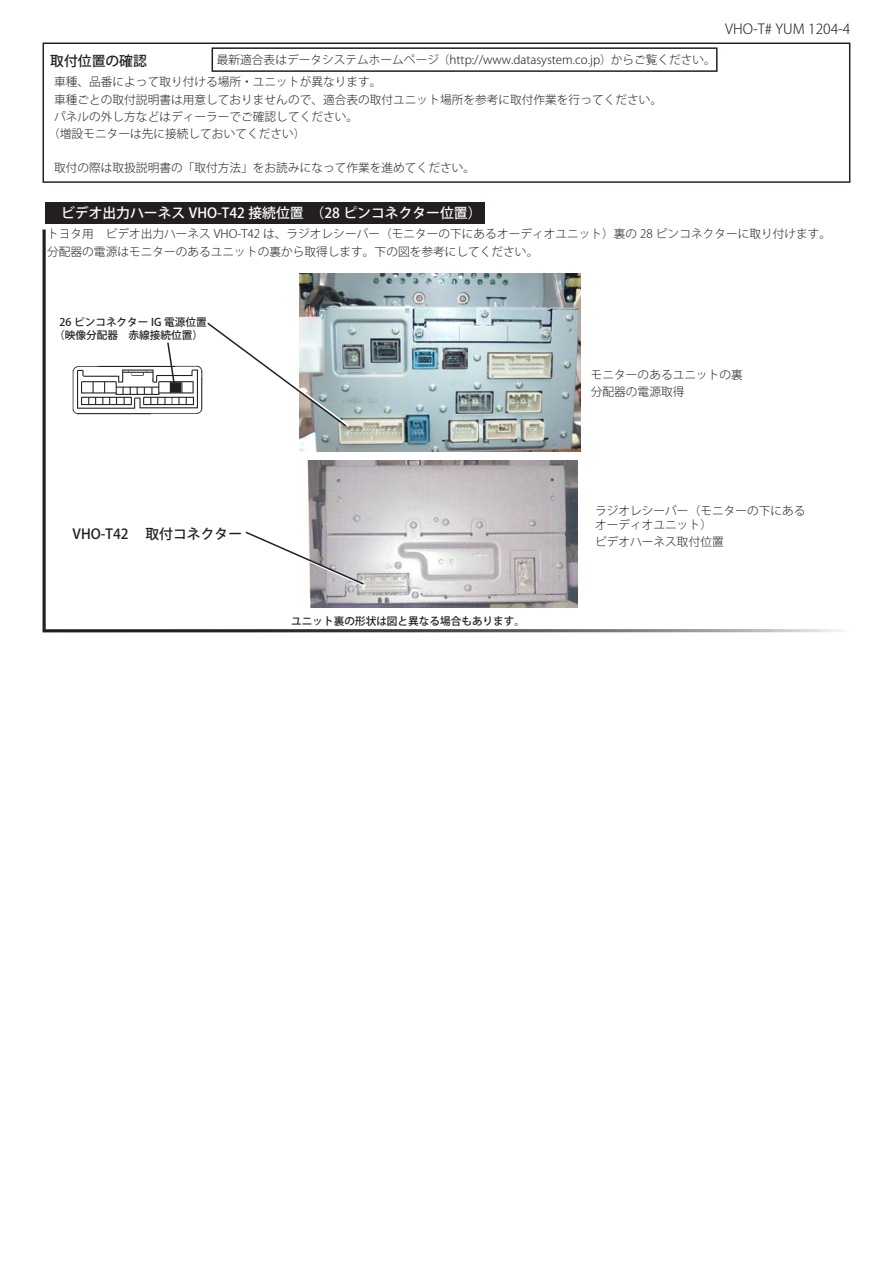
<style>
.page{position:relative;width:893px;height:1263px;background:#fff}
.page>*{position:absolute;margin:0;border:0;box-sizing:border-box;transform-origin:0 0}
.ノーマル{font:500 13.8px "Koz Go Pr 6 N";color:#fff}
.ノーマル-2{font:500 13.8px "Koz Go Pr 6 N";color:#231f20}
.t1{font:300 13.8px "Koz Go Pr 6 N";color:#231f20}
.ノーマル-3{font:300 11.7px/13.8px "Koz Go Pr 6 N";color:#231f20}
.t2{font:500 10.65px "Koz Go Pr 6 N";color:#231f20}
</style>
<div class="page">
<div style="left:46px;top:202px;width:439px;height:21px;background:#231f20"></div>
<hr style="left:43px;top:229px;width:3px;height:401px;background:#231f20">
<hr style="left:43px;top:629px;width:811px;height:3px;background:#fff">
<img style="left:307px;top:460px;width:270px;height:148px">
<div style="left:43px;top:43px;width:807px;height:140px;border:1px solid #231f20"></div>
<div style="left:212px;top:47px;width:506px;height:25px;border:2px solid #231f20"></div>
<img style="left:299px;top:273px;width:281px;height:178px">
<img style="left:72px;top:365px;width:131px;height:50px">
<div style="left:171px;top:383px;width:9px;height:9px;background:#231f20"></div>
<div style="left:170px;top:382px;width:11px;height:11px;border:2px solid #231f20"></div>
<svg style="left:166px;top:342px;width:11px;height:51px"></svg>
<svg style="left:207px;top:321px;width:144px;height:107px"></svg>
<svg style="left:245px;top:530px;width:122px;height:58px"></svg>
<p class="ノーマル-2" style="left:50px;top:54px;width:98px">取付位置の確認</p>
<p class="ノーマル-3" style="left:217px;top:53px;width:501px">最新適合表はデータシステムホームページ（http://www.datasystem.co j p. ）からご覧ください。</p>
<p class="ノーマル-3" style="left:54px;top:75px;width:329px">車種、品番によって取り付ける場所・ユニットが異なります。</p>
<p class="ノーマル-3" style="left:54px;top:93px;width:610px">車種ごとの取付説明書は用意しておりませんので、適合表の取付ユニット場所を参考に取付作業を行ってください。</p>
<p class="ノーマル-3" style="left:54px;top:110px;width:306px">パネルの外し方などはディーラーでご確認してください。</p>
<p class="ノーマル-3" style="left:48px;top:127px;width:259px">（増設モニターは先に接続しておいてください(</p>
<p class="ノーマル-3" style="left:54px;top:162px;width:422px">取付の際は取扱説明書の「取付方法」をお読みになって作業を進めてください。</p>
<p class="ノーマル" style="left:61px;top:205px;width:422px">ビデオ出力ハーネス VHO T- 42 接続位置　（28 ピンコネクター位置(</p>
<p class="t1" style="left:725px;top:22px;width:127px">VHO #T- YUM 1204-4</p>
<p class="ノーマル-3" style="left:47px;top:227px;width:786px">トヨタ用　ビデオ出力ハーネス VHO T- 42 は、ラジオレシーバー（モニターの下にあるオーディオユニット）裏の 28 ピンコネクターに取り付けます。</p>
<p class="ノーマル-3" style="left:47px;top:245px;width:493px">分配器の電源はモニターのあるユニットの裏から取得します。下の図を参考にしてください。</p>
<p class="t2" style="left:60px;top:316px;width:149px">26 ピンコネクター IG 電源位置</p>
<p class="t2" style="left:54px;top:329px;width:150px">（映像分配器　赤線接続位置(</p>
<p class="ノーマル-2" style="left:72px;top:526px;width:171px">VHO T- 42 　取付コネクター</p>
<p class="t2" style="left:291px;top:615px;width:235px">ユニット裏の形状は図と異なる場合もあります。</p>
<p class="ノーマル-3" style="left:591px;top:368px;width:154px">モニターのあるユニットの裏</p>
<p class="ノーマル-3" style="left:591px;top:385px;width:95px">分配器の電源取得</p>
<p class="ノーマル-3" style="left:595px;top:504px;width:212px">ラジオレシーバー（モニターの下にあるオーディオユニット(</p>
<p class="ノーマル-3" style="left:595px;top:535px;width:130px">ビデオハーネス取付位置</p>
</div>
